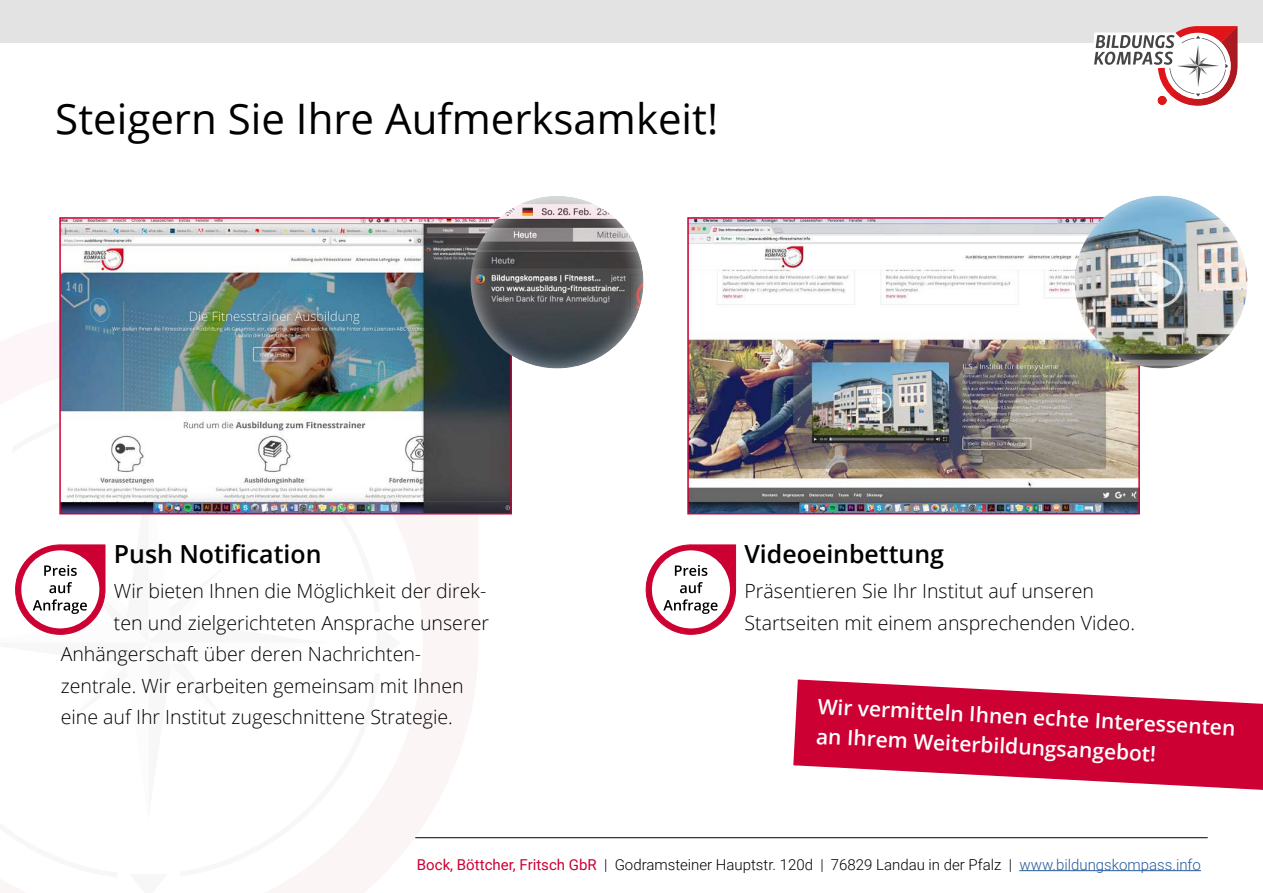
<style>
.page{position:relative;width:1263px;height:893px;background:#fff}
.page>*{position:absolute;margin:0;border:0;box-sizing:border-box;transform-origin:0 0}
.t1{font:42px "Open Sans";color:#000}
.t2{font:600 24.9px "Open Sans";color:#000}
.t3{font:600 21px/30px "Open Sans";color:#fff}
.t4{font:300 19.5px/31.5px "Open Sans";color:#000}
.t5{font:300 15px "Roboto";color:#000}
.s1{font-weight:400;color:#c03}
.s2{color:#265a9b}
</style>
<div class="page">
<div style="left:0;top:0;width:1263px;height:43px;background:#e3e3e3"></div>
<hr style="left:1019px;top:870px;width:182px;height:1px;background:#265a9b">
<hr style="left:415px;top:837px;width:793px;height:1px;background:#000">
<div style="left:646px;top:545px;width:89px;height:89px;background:#c03;border-radius:45px"></div>
<img style="left:62px;top:220px;width:447px;height:291px">
<img style="left:690px;top:220px;width:447px;height:291px">
<div style="left:687px;top:217px;width:453px;height:297px;border:2px solid #c03"></div>
<svg style="left:15px;top:389px;width:386px;height:246px"></svg>
<div style="left:652px;top:550px;width:78px;height:78px;background:#fff;border-radius:50%"></div>
<svg style="left:663px;top:599px;width:54px;height:15px"></svg>
<svg style="left:680px;top:582px;width:23px;height:11px"></svg>
<svg style="left:675px;top:565px;width:32px;height:11px"></svg>
<svg style="left:457px;top:196px;width:187px;height:173px;background:#767679"></svg>
<img style="left:1061px;top:195px;width:187px;height:174px">
<svg style="left:793px;top:679px;width:470px;height:111px;fill:#c03"></svg>
<svg style="left:1094px;top:26px;width:143px;height:80px"></svg>
<h1 class="t1" style="left:55px;top:102px;width:664px">Steigern Sie Ihre Aufmerksamkeit!</h1>
<p class="t2" style="left:114px;top:536px;width:209px">Push Noti昀椀cation</p>
<p class="t4" style="left:114px;top:575px;width:374px">Wir bieten Ihnen die Möglichkeit der direk-</p>
<p class="t4" style="left:114px;top:606px;width:377px">ten und zielgerichteten Ansprache unserer</p>
<p class="t4" style="left:61px;top:638px;width:362px">Anhängerschaft über deren Nachrichten-</p>
<p class="t4" style="left:61px;top:672px;width:404px">zentrale. Wir erarbeiten gemeinsam mit Ihnen</p>
<p class="t4" style="left:61px;top:701px;width:394px">eine auf Ihr Institut zugeschnittene Strategie.</p>
<p class="t2" style="left:744px;top:543px;width:201px">Videoeinbettung</p>
<p class="t4" style="left:744px;top:577px;width:392px">Präsentieren Sie Ihr Institut auf unseren<br>Startseiten mit einem ansprechenden Video.</p>
<p class="t3" style="left:818px;top:693px;width:420px;rotate:3deg">Wir vermitteln Ihnen echte Interessenten an Ihrem Weiterbildungsangebot!</p>
<p class="t5" style="left:417px;top:858px;width:785px"><span class="s1">Bock, Böttcher, Fritsch GbR</span> | Godramsteiner Hauptstr. 120d | 76829 Landau in der Pfalz | <span class="s2">www.bildungskompass.info</span></p>
</div>
